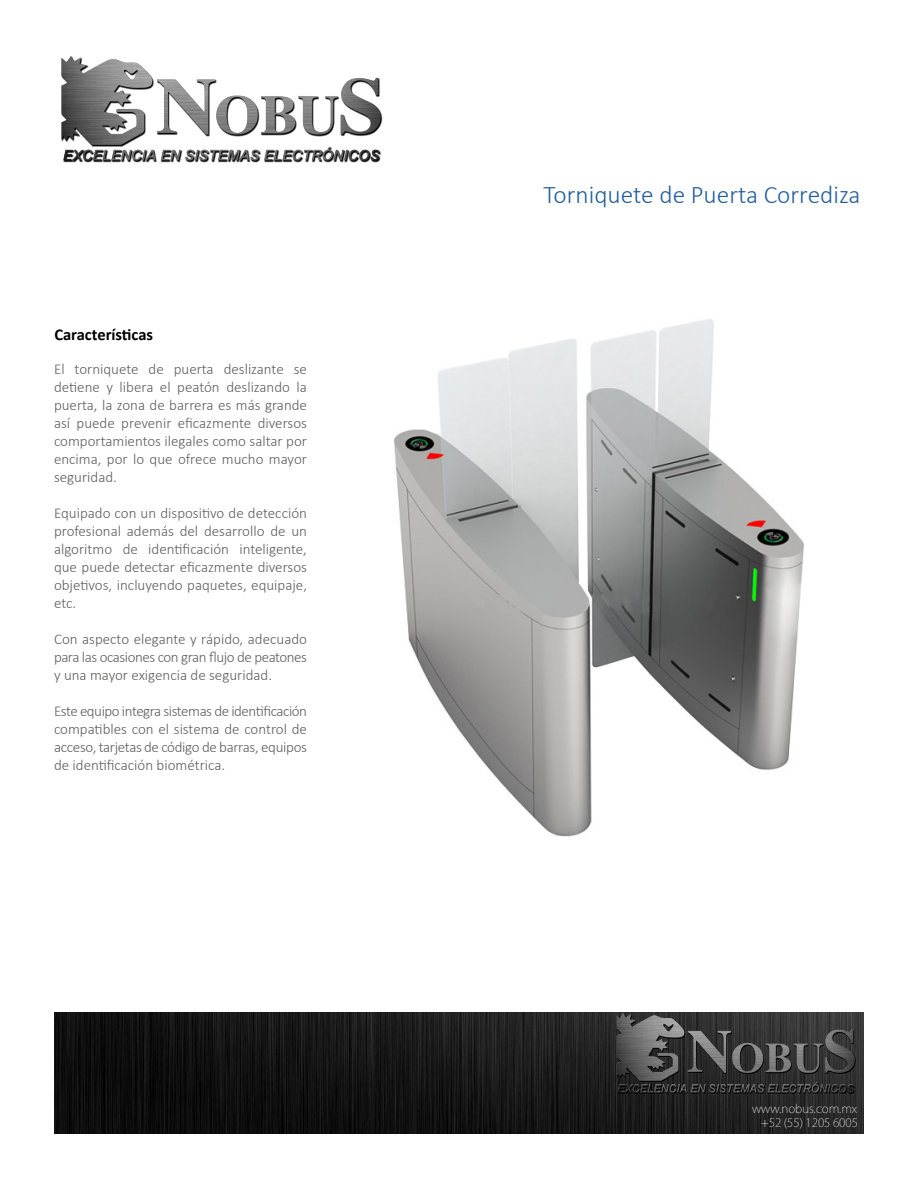
<style>
.page{position:relative;width:918px;height:1188px;background:#fff}
.page>*{position:absolute;margin:0;border:0;box-sizing:border-box;transform-origin:0 0}
.t1{font:300 25.35px "Calibri";color:#245e9c}
.t2{font:700 16.5px "Calibri";color:#000}
.t3{font:300 15px/18px "Calibri";color:#5f5e5d;text-align:justify}
.t4{font:200 11.7px "Koz Go Pr 6 N";color:#fffffe}
</style>
<div class="page">
<img style="left:61px;top:56px;width:322px;height:107px">
<img style="left:54px;top:1012px;width:810px;height:122px">
<img style="left:611px;top:1012px;width:253px;height:87px">
<img style="left:393px;top:319px;width:410px;height:518px">
<p class="t2" style="left:54px;top:323px;width:100px">Características</p>
<p class="t3" style="left:54px;top:360px;width:255px">El torniquete de puerta deslizante se detiene y libera el peatón deslizando la puerta, la zona de barrera es más grande así puede prevenir eficazmente diversos comportamientos ilegales como saltar por encima, por lo que ofrece mucho mayor seguridad.</p>
<p class="t3" style="left:54px;top:504px;width:255px">Equipado con un dispositivo de detección profesional además del desarrollo de un algoritmo de identificación inteligente, que puede detectar eficazmente diversos objetivos, incluyendo paquetes, equipaje, etc.</p>
<p class="t3" style="left:54px;top:630px;width:255px">Con aspecto elegante y rápido, adecuado para las ocasiones con gran flujo de peatones y una mayor exigencia de seguridad.</p>
<p class="t3" style="left:54px;top:702px;width:255px">Este equipo integra sistemas de identificación compatibles con el sistema de control de acceso, tarjetas de código de barras, equipos de identificación biométrica.</p>
<h1 class="t1" style="left:544px;top:179px;width:318px">Torniquete de Puerta Corrediza</h1>
<p class="t4" style="left:752px;top:1102px;width:107px">www.nobus.com.mx</p>
<p class="t4" style="left:761px;top:1116px;width:98px">+52 (55) 1205 6005</p>
</div>
